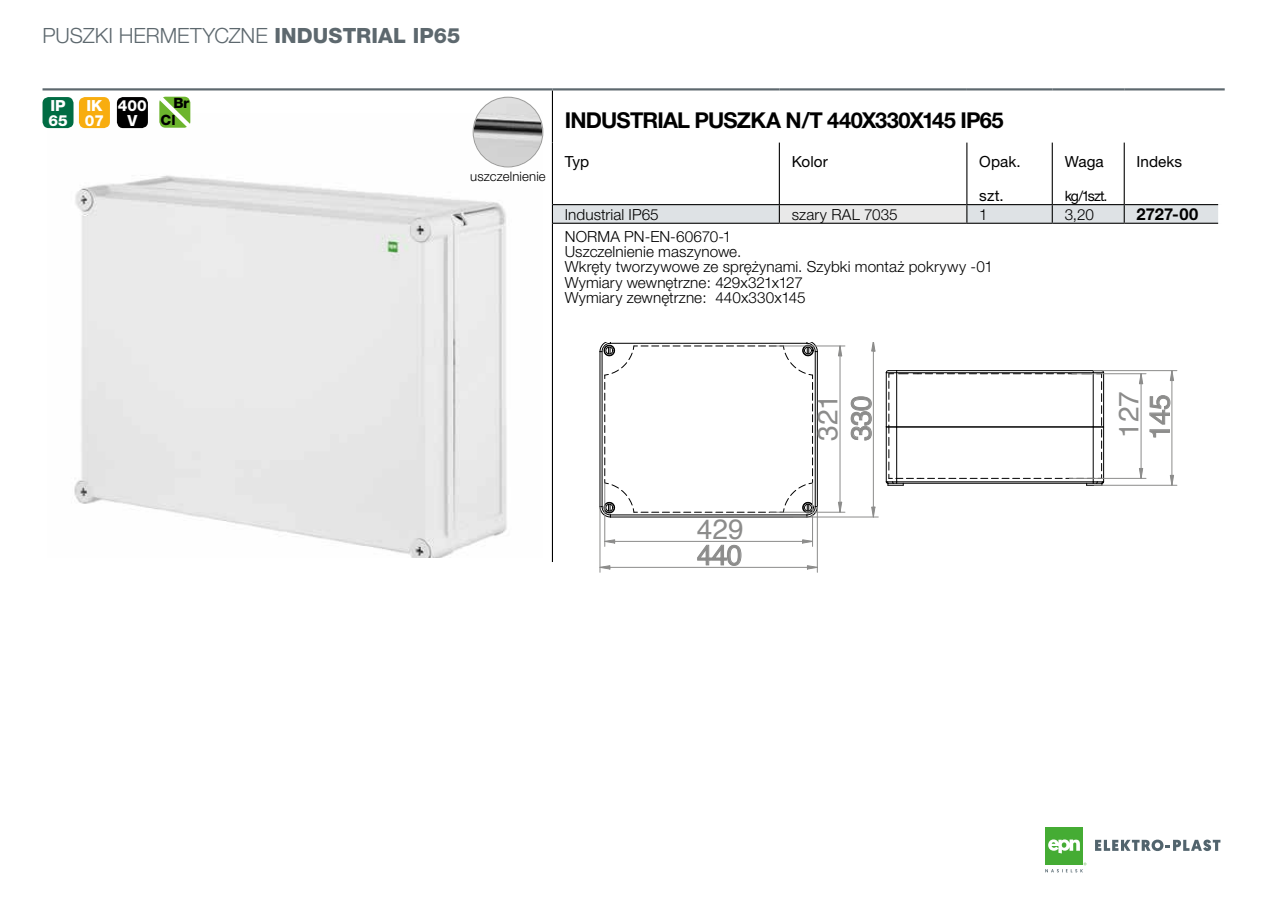
<style>
.page{position:relative;width:1263px;height:915px;background:#fff}
.page>*{position:absolute;margin:0;border:0;box-sizing:border-box;transform-origin:0 0}
.t1{font:28.05px "Helvetica";letter-spacing:-.015em;color:#8c8c8b}
.Normalny{font:700 21.9px "Helvetica Neue CE";letter-spacing:-.035em;color:#000}
.t2{font:300 21px "Helvetica Neue CE";letter-spacing:-.005em;color:#5d686e}
.t3{font:700 16.5px "Helvetica Neue CE";letter-spacing:.005em;color:#000}
.Normalny-2{font:300 15.3px "Helvetica Neue CE";letter-spacing:.005em;color:#000}
.t4{font:15.3px "Helvetica Neue CE";letter-spacing:.005em;color:#000}
.Normalny-3{font:800 15.3px "Helvetica Neue CE";color:#fff}
.t5{font:14.25px "Helvetica Neue CE";letter-spacing:-.08em;color:#000}
.Normalny-4{font:800 14.25px "Helvetica Neue CE";color:#000}
.t6{font:300 13.05px "Helvetica Neue CE";letter-spacing:.01em;color:#000}
.s1{font-weight:800}
</style>
<div class="page">
<div style="left:1045px;top:827px;width:38px;height:38px;background:#45ac34"></div>
<svg style="left:1048px;top:839px;width:32px;height:14px"></svg>
<svg style="left:1095px;top:839px;width:125px;height:11px"></svg>
<svg style="left:1045px;top:862px;width:41px;height:10px"></svg>
<hr style="left:552px;top:90px;width:1px;height:52px;background:#000">
<svg style="left:552px;top:142px;width:666px;height:81px"></svg>
<hr style="left:552px;top:223px;width:1px;height:339px;background:#000">
<hr style="left:779px;top:142px;width:1px;height:62px;background:#000">
<hr style="left:1124px;top:142px;width:1px;height:62px;background:#000">
<hr style="left:553px;top:204px;width:227px;height:1px;background:#000">
<hr style="left:1053px;top:204px;width:71px;height:1px;background:#000">
<hr style="left:1124px;top:204px;width:94px;height:1px;background:#000">
<hr style="left:553px;top:223px;width:226px;height:1px;background:#000">
<hr style="left:967px;top:223px;width:85px;height:1px;background:#000">
<hr style="left:1052px;top:223px;width:72px;height:1px;background:#000">
<hr style="left:1124px;top:223px;width:94px;height:1px;background:#000">
<hr style="left:966px;top:142px;width:1px;height:62px;background:#000">
<hr style="left:1052px;top:142px;width:1px;height:62px;background:#000">
<hr style="left:966px;top:204px;width:87px;height:1px;background:#000">
<hr style="left:780px;top:204px;width:186px;height:1px;background:#000">
<hr style="left:779px;top:223px;width:188px;height:1px;background:#000">
<hr style="left:43px;top:88px;width:509px;height:2px;background:#5d686e">
<hr style="left:552px;top:88px;width:227px;height:2px;background:#5d686e">
<hr style="left:779px;top:88px;width:188px;height:2px;background:#5d686e">
<hr style="left:967px;top:88px;width:85px;height:2px;background:#5d686e">
<hr style="left:1052px;top:88px;width:72px;height:2px;background:#5d686e">
<hr style="left:1124px;top:88px;width:101px;height:2px;background:#5d686e">
<img style="left:48px;top:114px;width:494px;height:443px">
<svg style="left:599px;top:343px;width:219px;height:174px"></svg>
<svg style="left:886px;top:370px;width:218px;height:116px"></svg>
<svg style="left:599px;top:565px;width:11px;height:4px"></svg>
<svg style="left:807px;top:565px;width:10px;height:4px"></svg>
<hr style="left:600px;top:506px;width:1px;height:66px;background:#8c8c8b">
<hr style="left:817px;top:506px;width:1px;height:66px;background:#8c8c8b">
<hr style="left:600px;top:567px;width:217px;height:1px;background:#8c8c8b">
<svg style="left:605px;top:539px;width:10px;height:4px"></svg>
<svg style="left:802px;top:539px;width:10px;height:4px"></svg>
<hr style="left:604px;top:483px;width:1px;height:63px;background:#8c8c8b">
<hr style="left:812px;top:483px;width:1px;height:63px;background:#8c8c8b">
<hr style="left:605px;top:541px;width:207px;height:1px;background:#8c8c8b">
<svg style="left:871px;top:343px;width:4px;height:8px"></svg>
<svg style="left:871px;top:506px;width:4px;height:12px"></svg>
<hr style="left:794px;top:516px;width:84px;height:1px;background:#8c8c8b">
<hr style="left:873px;top:343px;width:1px;height:174px;background:#8c8c8b">
<svg style="left:838px;top:346px;width:4px;height:10px"></svg>
<svg style="left:838px;top:501px;width:4px;height:11px"></svg>
<hr style="left:770px;top:345px;width:75px;height:1px;background:#8c8c8b">
<hr style="left:770px;top:512px;width:75px;height:1px;background:#8c8c8b">
<hr style="left:840px;top:346px;width:1px;height:166px;background:#8c8c8b">
<svg style="left:1170px;top:371px;width:4px;height:10px"></svg>
<svg style="left:1170px;top:475px;width:4px;height:10px"></svg>
<hr style="left:1093px;top:370px;width:84px;height:1px;background:#8c8c8b">
<hr style="left:1094px;top:485px;width:83px;height:1px;background:#8c8c8b">
<hr style="left:1172px;top:370px;width:1px;height:115px;background:#8c8c8b">
<svg style="left:1139px;top:371px;width:4px;height:13px"></svg>
<svg style="left:1139px;top:468px;width:4px;height:10px"></svg>
<hr style="left:1072px;top:373px;width:74px;height:1px;background:#8c8c8b">
<hr style="left:1069px;top:478px;width:77px;height:1px;background:#8c8c8b">
<hr style="left:1141px;top:373px;width:1px;height:105px;background:#8c8c8b">
<svg style="left:697px;top:544px;width:45px;height:22px"></svg>
<svg style="left:850px;top:396px;width:22px;height:45px"></svg>
<svg style="left:1149px;top:395px;width:22px;height:43px"></svg>
<div style="left:43px;top:97px;width:31px;height:31px;background:#006c43;border-radius:6px"></div>
<div style="left:117px;top:97px;width:31px;height:31px;background:#000;border-radius:6px"></div>
<div style="left:79px;top:97px;width:31px;height:31px;background:#f8ad0f;border-radius:6px"></div>
<svg style="left:156px;top:96px;width:38px;height:35px"></svg>
<img style="left:474px;top:98px;width:68px;height:68px;border-radius:34px">
<div style="left:473px;top:97px;width:70px;height:70px;border:1px solid #9d9d9c;border-radius:50%"></div>
<h3 class="t2" style="left:43px;top:22px;width:419px">PUSZKI HERMETYCZNE <span class="s1">INDUSTRIAL IP65</span></h3>
<p class="Normalny-3" style="left:50px;top:96px;width:17px">IP</p>
<p class="Normalny-3" style="left:48px;top:111px;width:21px">65</p>
<p class="Normalny-3" style="left:86px;top:96px;width:18px">IK</p>
<p class="Normalny-3" style="left:85px;top:111px;width:21px">07</p>
<p class="Normalny-3" style="left:118px;top:96px;width:30px">400</p>
<p class="Normalny-3" style="left:127px;top:111px;width:11px">V</p>
<p class="Normalny-4" style="left:173px;top:94px;width:17px">Br</p>
<p class="Normalny-4" style="left:161px;top:112px;width:16px">Cl</p>
<p class="t6" style="left:470px;top:168px;width:77px">uszczelnienie</p>
<p class="Normalny" style="left:565px;top:106px;width:440px">INDUSTRIAL PUSZKA N/T 440X330X145 IP65</p>
<p class="t4" style="left:565px;top:152px;width:26px">Typ</p>
<p class="t4" style="left:792px;top:152px;width:38px">Kolor</p>
<p class="t4" style="left:979px;top:152px;width:43px">Opak.</p>
<p class="t4" style="left:979px;top:186px;width:26px">szt.</p>
<p class="t4" style="left:1065px;top:152px;width:41px">Waga</p>
<p class="t5" style="left:1065px;top:187px;width:44px">kg/1szt.</p>
<p class="t4" style="left:1137px;top:152px;width:47px">Indeks</p>
<p class="Normalny-2" style="left:565px;top:205px;width:95px">Industrial IP65</p>
<p class="Normalny-2" style="left:792px;top:205px;width:108px">szary RAL 7035</p>
<p class="Normalny-2" style="left:979px;top:205px;width:10px">1</p>
<p class="Normalny-2" style="left:1065px;top:205px;width:31px">3,20</p>
<p class="t3" style="left:1137px;top:204px;width:63px">2727-00</p>
<p class="Normalny-2" style="left:565px;top:227px;width:168px">NORMA PN-EN-60670-1</p>
<p class="Normalny-2" style="left:565px;top:242px;width:178px">Uszczelnienie maszynowe.</p>
<p class="Normalny-2" style="left:565px;top:257px;width:429px">Wkręty tworzywowe ze sprężynami. Szybki montaż pokrywy -01</p>
<p class="Normalny-2" style="left:565px;top:273px;width:239px">Wymiary wewnętrzne: 429x321x127</p>
<p class="Normalny-2" style="left:565px;top:288px;width:242px">Wymiary zewnętrzne: 440x330x145</p>
<h1 class="t1" style="left:697px;top:507px;width:48px">429</h1>
<h1 class="t1" style="left:697px;top:533px;width:47px">440</h1>
<h1 class="t1" style="left:1107px;top:437px;width:48px;rotate:-90deg">127</h1>
<h1 class="t1" style="left:806px;top:440px;width:48px;rotate:-90deg">321</h1>
<h1 class="t1" style="left:1138px;top:439px;width:47px;rotate:-90deg">145</h1>
<h1 class="t1" style="left:839px;top:440px;width:47px;rotate:-90deg">330</h1>
</div>
